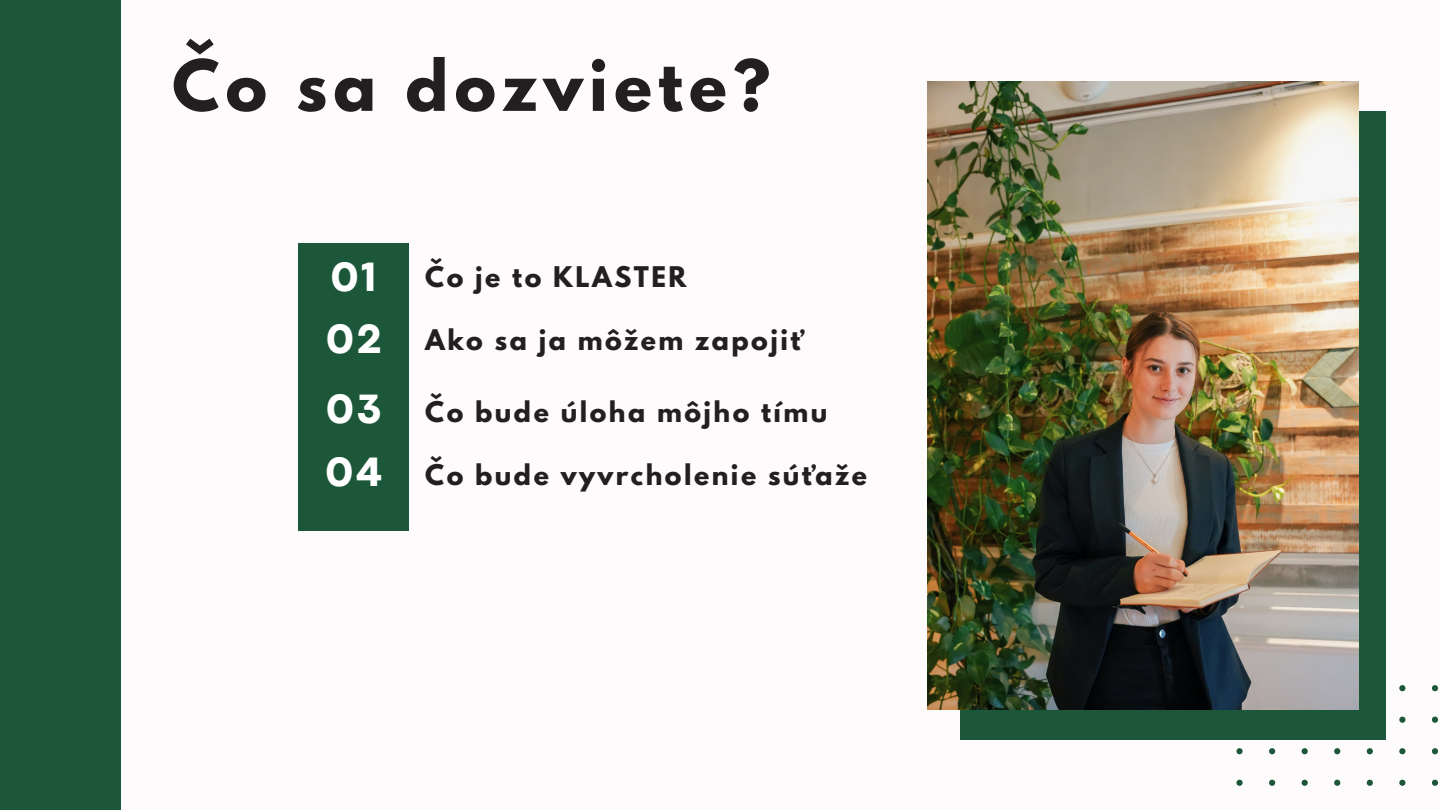
<style>
.page{position:relative;width:1440px;height:810px;background:#fdfbfb}
.page>*{position:absolute;margin:0;border:0;box-sizing:border-box;transform-origin:0 0}
.t1{font:700 62.7px "League Spartan";letter-spacing:.1em;color:#231f20}
.t2{font:800 42.7px "Codec Pro";letter-spacing:.08em;color:#fff}
.t3{font:700 25.2px "League Spartan";letter-spacing:.1em;color:#231f20}
</style>
<div class="page">
<div style="left:299px;top:243px;width:110px;height:288px;background:#1c5739"></div>
<div style="left:0;top:0;width:122px;height:810px;background:#1c5739"></div>
<div style="left:960px;top:111px;width:426px;height:629px;background:#1c5739"></div>
<svg style="left:1236px;top:685px;width:202px;height:101px"></svg>
<img style="left:927px;top:81px;width:432px;height:629px">
<p class="t1" style="left:172px;top:54px;width:600px">Čo sa dozviete?</p>
<p class="t2" style="left:331px;top:261px;width:47px">01</p>
<p class="t2" style="left:326px;top:324px;width:56px">02</p>
<p class="t2" style="left:327px;top:394px;width:56px">03</p>
<p class="t2" style="left:326px;top:456px;width:58px">04</p>
<p class="t3" style="left:425px;top:264px;width:263px">Čo je to KLASTER</p>
<p class="t3" style="left:425px;top:327px;width:378px">Ako sa ja môžem zapojiť</p>
<p class="t3" style="left:425px;top:399px;width:404px">Čo bude úloha môjho tímu</p>
<p class="t3" style="left:425px;top:462px;width:443px">Čo bude vyvrcholenie súťaže</p>
</div>
